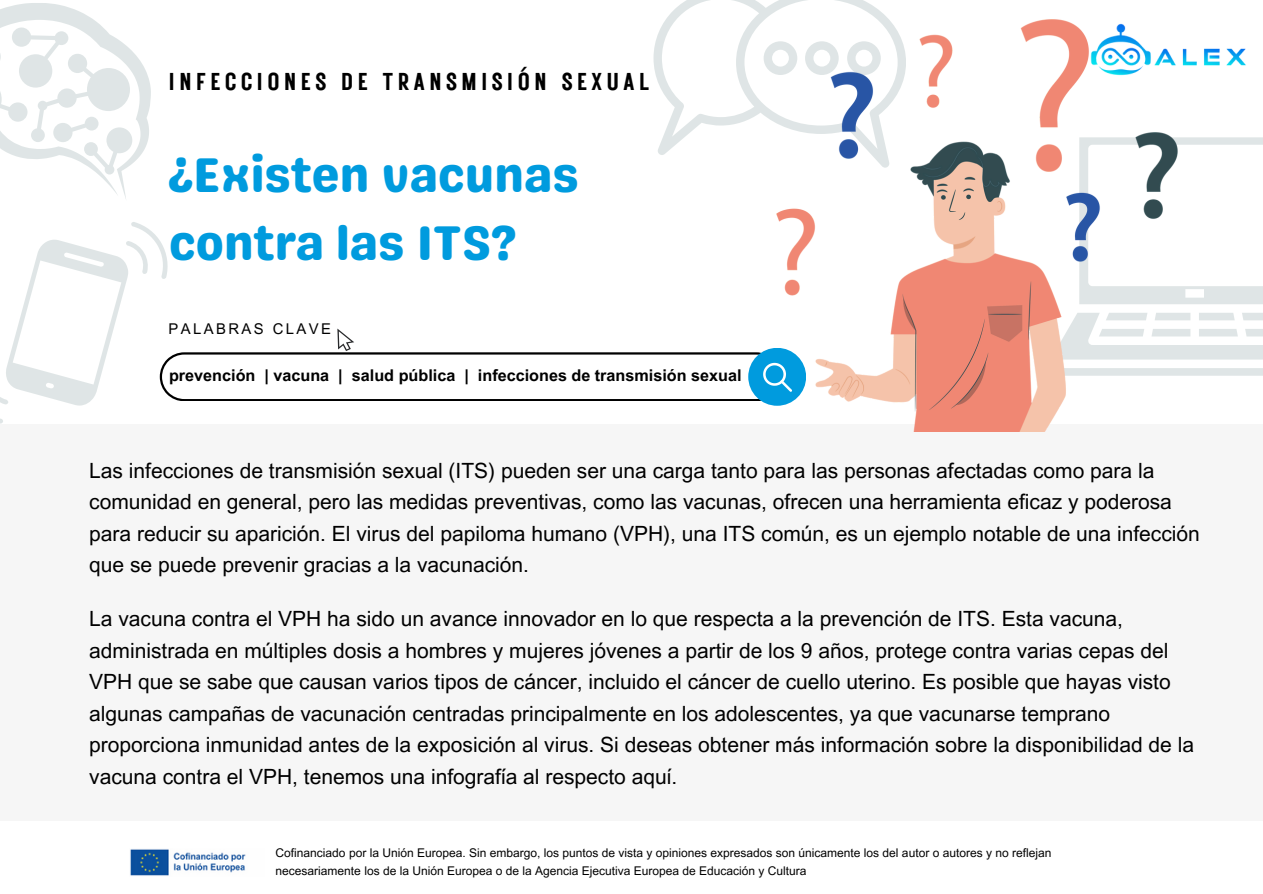
<style>
.page{position:relative;width:1263px;height:894px;background:#fff}
.page>*{position:absolute;margin:0;border:0;box-sizing:border-box;transform-origin:0 0}
.t1{font:48.45px/67.5px "Genty Sans";color:#009bde}
.t2{font:24.45px "Rustic Printed";letter-spacing:.16em;color:#000}
.t3{font:21px/31.5px "Arial MT Pro";color:#000}
.t4{font:700 16.2px "Arial MT Pro";color:#000}
.t5{font:14.85px "Arial MT Pro";letter-spacing:.16em;color:#000}
.t6{font:12px/18px "Arial MT Pro";color:#000}
</style>
<div class="page">
<svg style="left:1195px;top:368px;width:68px;height:7px"></svg>
<svg style="left:1195px;top:313px;width:68px;height:46px"></svg>
<svg style="left:1195px;top:286px;width:68px;height:18px"></svg>
<svg style="left:0;top:3px;width:151px;height:196px"></svg>
<div style="left:0;top:424px;width:1263px;height:396px;background:#f6f6f6"></div>
<svg style="left:653px;top:0;width:99px;height:155px"></svg>
<img style="left:1195px;top:48px;width:68px;height:97px">
<svg style="left:0;top:222px;width:752px;height:201px"></svg>
<img style="left:752px;top:0;width:443px;height:431px">
<img style="left:130px;top:849px;width:116px;height:27px">
<p class="t2" style="left:169px;top:65px;width:482px">INFECCIONES DE TRANSMISIÓN SEXUAL</p>
<p class="t1" style="left:169px;top:142px;width:411px">¿Existen vacunas contra las ITS?</p>
<p class="t5" style="left:169px;top:323px;width:164px">PALABRAS CLAVE</p>
<p class="t4" style="left:169px;top:369px;width:574px">prevención | vacuna | salud pública | infecciones de transmisión sexual</p>
<p class="t3" style="left:89px;top:457px;width:1112px">Las infecciones de transmisión sexual (ITS) pueden ser una carga tanto para las personas afectadas como para la comunidad en general, pero las medidas preventivas, como las vacunas, ofrecen una herramienta eficaz y poderosa para reducir su aparición. El virus del papiloma humano (VPH), una ITS común, es un ejemplo notable de una infección que se puede prevenir gracias a la vacunación.</p>
<h1 class="t3" style="left:89px;top:605px;width:1106px">La vacuna contra el VPH ha sido un avance innovador en lo que respecta a la prevención de ITS. Esta vacuna, administrada en múltiples dosis a hombres y mujeres jóvenes a partir de los 9 años, protege contra varias cepas del VPH que se sabe que causan varios tipos de cáncer, incluido el cáncer de cuello uterino. Es posible que hayas visto algunas campañas de vacunación centradas principalmente en los adolescentes, ya que vacunarse temprano proporciona inmunidad antes de la exposición al virus. Si deseas obtener más información sobre la disponibilidad de la vacuna contra el VPH, tenemos una infografía al respecto aquí.</h1>
<p class="t6" style="left:276px;top:845px;width:777px">Cofinanciado por la Unión Europea. Sin embargo, los puntos de vista y opiniones expresados son únicamente los del autor o autores y no reflejan necesariamente los de la Unión Europea o de la Agencia Ejecutiva Europea de Educación y Cultura</p>
</div>
